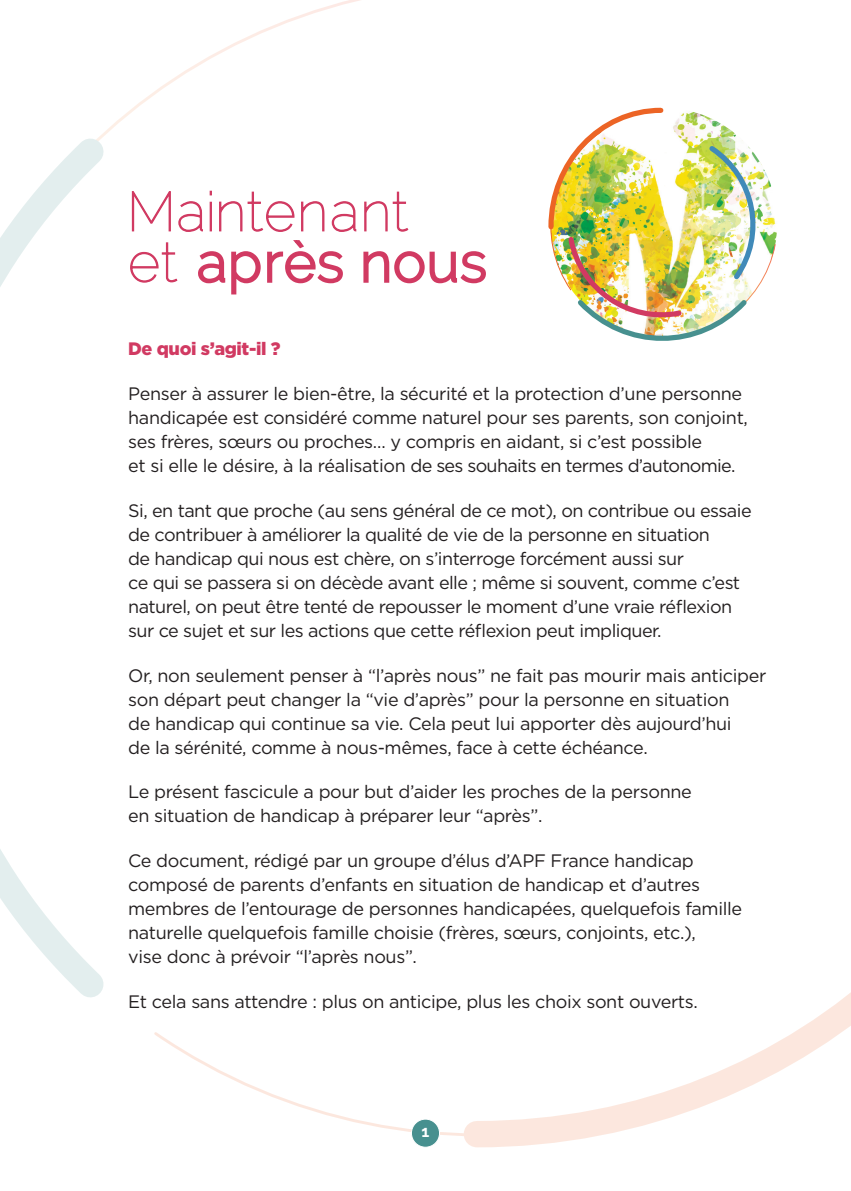
<style>
.page{position:relative;width:851px;height:1191px;background:#fff}
.page>*{position:absolute;margin:0;border:0;box-sizing:border-box;transform-origin:0 0}
.t1{font:300 55.2px "Raleway";letter-spacing:.02em;color:#d13a62}
.t2{font:18px/24px "Gotham";letter-spacing:-.02em;color:#231f20}
.t3{font:900 18px "Gotham";letter-spacing:-.02em;color:#d13a62}
.t4{font:700 16px "Raleway";color:#fff}
.s1{font-weight:100}
</style>
<div class="page">
<svg style="left:154px;top:1032px;width:296px;height:116px"></svg>
<svg style="left:450px;top:993px;width:400px;height:155px"></svg>
<svg style="left:0;top:114px;width:128px;height:884px"></svg>
<img style="left:548px;top:107px;width:227px;height:234px">
<svg style="left:131px;top:191px;width:40px;height:41px"></svg>
<svg style="left:178px;top:201px;width:25px;height:31px"></svg>
<div style="left:210px;top:202px;width:2px;height:29px;border:1px solid #d13a62"></div>
<svg style="left:219px;top:191px;width:106px;height:41px"></svg>
<svg style="left:331px;top:201px;width:26px;height:31px"></svg>
<svg style="left:364px;top:191px;width:45px;height:41px"></svg>
<svg style="left:130px;top:242px;width:48px;height:41px"></svg>
<svg style="left:198px;top:240px;width:145px;height:55px"></svg>
<svg style="left:363px;top:251px;width:123px;height:33px"></svg>
<div style="left:411px;top:1119px;width:28px;height:28px;background:#47908f;border-radius:50%"></div>
<div style="left:411px;top:1119px;width:28px;height:28px;border:1px solid #fff;border-radius:50%"></div>
<h1 class="t1" style="left:128px;top:230px;width:360px"><span class="s1">et</span> après nous</h1>
<p class="t3" style="left:128px;top:336px;width:154px">De quoi s’agit-il ?</p>
<p class="t2" style="left:128px;top:381px;width:621px">Penser à assurer le bien-être, la sécurité et la protection d’une personne handicapée est considéré comme naturel pour ses parents, son conjoint, ses frères, sœurs ou proches… y compris en aidant, si c’est possible<br>et si elle le désire, à la réalisation de ses souhaits en termes d’autonomie.</p>
<p class="t2" style="left:128px;top:498px;width:625px">Si, en tant que proche (au sens général de ce mot), on contribue ou essaie de contribuer à améliorer la qualité de vie de la personne en situation<br>de handicap qui nous est chère, on s’interroge forcément aussi sur<br>ce qui se passera si on décède avant elle ; même si souvent, comme c’est naturel, on peut être tenté de repousser le moment d’une vraie réflexion sur ce sujet et sur les actions que cette réflexion peut impliquer.</p>
<p class="t2" style="left:128px;top:663px;width:639px">Or, non seulement penser à “l’après nous” ne fait pas mourir mais anticiper son départ peut changer la “vie d’après” pour la personne en situation<br>de handicap qui continue sa vie. Cela peut lui apporter dès aujourd’hui<br>de la sérénité, comme à nous-mêmes, face à cette échéance.</p>
<p class="t2" style="left:128px;top:779px;width:565px">Le présent fascicule a pour but d’aider les proches de la personne en situation de handicap à préparer leur “après”.</p>
<p class="t2" style="left:128px;top:848px;width:615px">Ce document, rédigé par un groupe d’élus d’APF France handicap composé de parents d’enfants en situation de handicap et d’autres membres de l’entourage de personnes handicapées, quelquefois famille naturelle quelquefois famille choisie (frères, sœurs, conjoints, etc.),<br>vise donc à prévoir “l’après nous”.</p>
<p class="t2" style="left:128px;top:989px;width:571px">Et cela sans attendre : plus on anticipe, plus les choix sont ouverts.</p>
<p class="t4" style="left:421px;top:1122px;width:9px">1</p>
</div>
